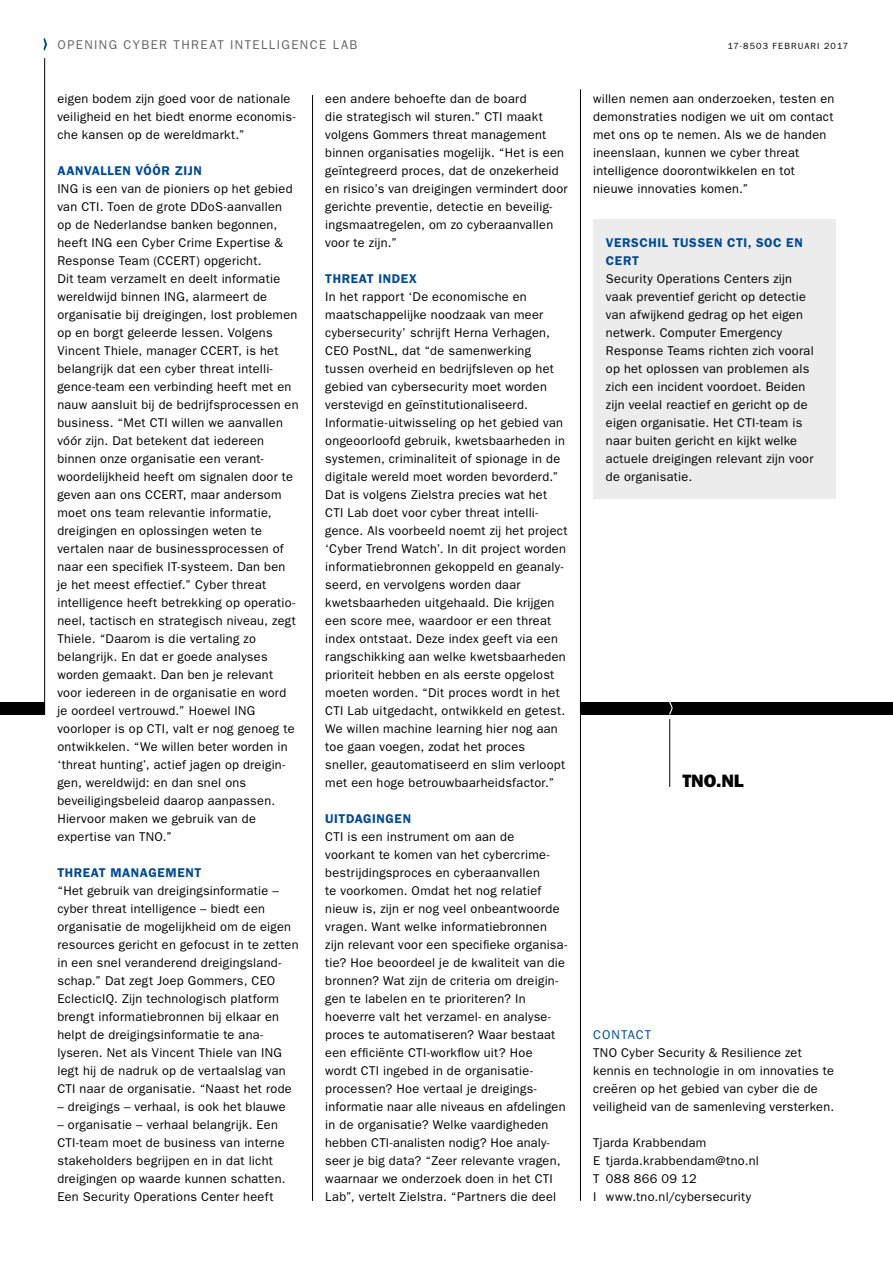
<style>
.page{position:relative;width:893px;height:1263px;background:#fff}
.page>*{position:absolute;margin:0;border:0;box-sizing:border-box;transform-origin:0 0}
.t1{font:18px "ITC Franklin Gothic Std Hvy";color:#000}
.t2{font:12.75px/18px "ITC Franklin Gothic Std";letter-spacing:.02em;color:#000}
.t3{font:600 12.75px/18px "ITC Franklin Gothic Std";letter-spacing:.045em;color:#004993}
.t4{font:12.75px "ITC Franklin Gothic Std";letter-spacing:.115em;color:#636362}
.t5{font:12.75px "ITC Franklin Gothic Std";letter-spacing:.08em;color:#004993}
.t6{font:9px "ITC Franklin Gothic Std";letter-spacing:.12em;color:#000}
</style>
<div class="page">
<hr style="left:44px;top:58px;width:1px;height:656px;background:#000">
<div style="left:0;top:702px;width:45px;height:12px;background:#000"></div>
<hr style="left:312px;top:95px;width:1px;height:1106px;background:#000">
<hr style="left:580px;top:89px;width:1px;height:1112px;background:#000">
<div style="left:580px;top:702px;width:313px;height:12px;background:#000"></div>
<svg style="left:669px;top:702px;width:4px;height:12px"></svg>
<hr style="left:669px;top:719px;width:1px;height:68px;background:#000">
<div style="left:593px;top:219px;width:243px;height:280px;background:#ececed"></div>
<svg style="left:43px;top:38px;width:4px;height:13px"></svg>
<p class="t4" style="left:57px;top:37px;width:302px">OPENING CYBER THREAT INTELLIGENCE LAB</p>
<p class="t2" style="left:57px;top:90px;width:240px">eigen bodem zijn goed voor de nationale veiligheid en het biedt enorme economis&shy;che kansen op de wereldmarkt.”</p>
<p class="t3" style="left:57px;top:161px;width:146px">AANVALLEN VÓÓR ZIJN</p>
<p class="t2" style="left:57px;top:180px;width:243px">ING is een van de pioniers op het gebied van CTI. Toen de grote DDoS-aanvallen op de Nederlandse banken begonnen, heeft ING een Cyber Crime Expertise &amp; Response Team (CCERT) opgericht.<br>Dit team verzamelt en deelt informatie wereldwijd binnen ING, alarmeert de organisatie bij dreigingen, lost problemen op en borgt geleerde lessen. Volgens Vincent Thiele, manager CCERT, is het belangrijk dat een cyber threat intelli&shy;gence-team een verbinding heeft met en nauw aansluit bij de bedrijfsprocessen en business. “Met CTI willen we aanvallen vóór zijn. Dat betekent dat iedereen binnen onze organisatie een verant&shy;woordelijkheid heeft om signalen door te geven aan ons CCERT, maar andersom moet ons team relevantie informatie, dreigingen en oplossingen weten te vertalen naar de businessprocessen of naar een specifiek IT-systeem. Dan ben<br>je het meest effectief.” Cyber threat intelligence heeft betrekking op operatio&shy;neel, tactisch en strategisch niveau, zegt Thiele. “Daarom is die vertaling zo belangrijk. En dat er goede analyses worden gemaakt. Dan ben je relevant voor iedereen in de organisatie en word je oordeel vertrouwd.” Hoewel ING voorloper is op CTI, valt er nog genoeg te ontwikkelen. “We willen beter worden in ‘threat hunting’, actief jagen op dreigin&shy;gen, wereldwijd: en dan snel ons beveiligingsbeleid daarop aanpassen.<br>Hiervoor maken we gebruik van de expertise van TNO.”</p>
<p class="t3" style="left:57px;top:864px;width:145px">THREAT MANAGEMENT</p>
<p class="t2" style="left:57px;top:882px;width:243px">“Het gebruik van dreigingsinformatie – cyber threat intelligence – biedt een organisatie de mogelijkheid om de eigen resources gericht en gefocust in te zetten in een snel veranderend dreigingsland&shy;schap.” Dat zegt Joep Gommers, CEO EclecticIQ. Zijn technologisch platform brengt informatiebronnen bij elkaar en helpt de dreigingsinformatie te ana&shy;lyseren. Net als Vincent Thiele van ING legt hij de nadruk op de vertaalslag van CTI naar de organisatie. “Naast het rode</p>
<p class="t2" style="left:57px;top:1098px;width:230px">– dreigings – verhaal, is ook het blauwe</p>
<p class="t2" style="left:57px;top:1116px;width:230px">– organisatie – verhaal belangrijk. Een CTI-team moet de business van interne stakeholders begrijpen en in dat licht dreigingen op waarde kunnen schatten.<br>Een Security Operations Center heeft</p>
<p class="t2" style="left:325px;top:90px;width:244px">een andere behoefte dan de board<br>die strategisch wil sturen.” CTI maakt volgens Gommers threat management binnen organisaties mogelijk. “Het is een geïntegreerd proces, dat de onzekerheid en risico’s van dreigingen vermindert door gerichte preventie, detectie en beveilig&shy;ingsmaatregelen, om zo cyberaanvallen voor te zijn.”</p>
<p class="t3" style="left:325px;top:270px;width:93px">THREAT INDEX</p>
<p class="t2" style="left:325px;top:288px;width:244px">In het rapport ‘De economische en maatschappelijke noodzaak van meer cybersecurity’ schrijft Herna Verhagen, CEO PostNL, dat “de samenwerking tussen overheid en bedrijfsleven op het gebied van cybersecurity moet worden verstevigd en geïnstitutionaliseerd.<br>Informatie-uitwisseling op het gebied van ongeoorloofd gebruik, kwetsbaarheden in systemen, criminaliteit of spionage in de digitale wereld moet worden bevorderd.” Dat is volgens Zielstra precies wat het CTI Lab doet voor cyber threat intelli&shy;gence. Als voorbeeld noemt zij het project ‘Cyber Trend Watch’. In dit project worden informatiebronnen gekoppeld en geanaly&shy;seerd, en vervolgens worden daar kwetsbaarheden uitgehaald. Die krijgen een score mee, waardoor er een threat index ontstaat. Deze index geeft via een rangschikking aan welke kwetsbaarheden prioriteit hebben en als eerste opgelost moeten worden. “Dit proces wordt in het CTI Lab uitgedacht, ontwikkeld en getest.<br>We willen machine learning hier nog aan toe gaan voegen, zodat het proces sneller, geautomatiseerd en slim verloopt met een hoge betrouwbaarheidsfactor.”</p>
<p class="t3" style="left:325px;top:810px;width:87px">UITDAGINGEN</p>
<p class="t2" style="left:325px;top:828px;width:243px">CTI is een instrument om aan de<br>voorkant te komen van het cybercrime&shy;bestrijdingsproces en cyberaanvallen<br>te voorkomen. Omdat het nog relatief nieuw is, zijn er nog veel onbeantwoorde vragen. Want welke informatiebronnen zijn relevant voor een specifieke organisa&shy;tie? Hoe beoordeel je de kwaliteit van die bronnen? Wat zijn de criteria om dreigin&shy;gen te labelen en te prioriteren? In hoeverre valt het verzamel- en analyse&shy;proces te automatiseren? Waar bestaat een efficiënte CTI-workflow uit? Hoe wordt CTI ingebed in de organisatie&shy;processen? Hoe vertaal je dreigings&shy;informatie naar alle niveaus en afdelingen in de organisatie? Welke vaardigheden hebben CTI-analisten nodig? Hoe analy&shy;seer je big data? “Zeer relevante vragen, waarnaar we onderzoek doen in het CTI Lab”, vertelt Zielstra. “Partners die deel</p>
<p class="t6" style="left:728px;top:41px;width:122px">17-8503 FEBRUARI 2017</p>
<p class="t2" style="left:593px;top:90px;width:243px">willen nemen aan onderzoeken, testen en demonstraties nodigen we uit om contact met ons op te nemen. Als we de handen ineenslaan, kunnen we cyber threat intelligence doorontwikkelen en tot nieuwe innovaties komen.”</p>
<p class="t3" style="left:606px;top:234px;width:198px">VERSCHIL TUSSEN CTI, SOC EN<br>CERT</p>
<p class="t2" style="left:606px;top:270px;width:209px">Security Operations Centers zijn vaak preventief gericht op detectie van afwijkend gedrag op het eigen netwerk. Computer Emergency Response Teams richten zich vooral op het oplossen van problemen als zich een incident voordoet. Beiden zijn veelal reactief en gericht op de eigen organisatie. Het CTI-team is naar buiten gericht en kijkt welke actuele dreigingen relevant zijn voor de organisatie.</p>
<h1 class="t1" style="left:682px;top:770px;width:63px">TNO.NL</h1>
<p class="t5" style="left:593px;top:1027px;width:60px">CONTACT</p>
<p class="t2" style="left:593px;top:1044px;width:242px">TNO Cyber Security &amp; Resilience zet kennis en technologie in om innovaties te creëren op het gebied van cyber die de veiligheid van de samenleving versterken.</p>
<p class="t2" style="left:593px;top:1134px;width:167px">Tjarda Krabbendam<br>E tjarda.krabbendam@tno.nl<br>T 088 866 09 12<br>I www.tno.nl/cybersecurity</p>
</div>
